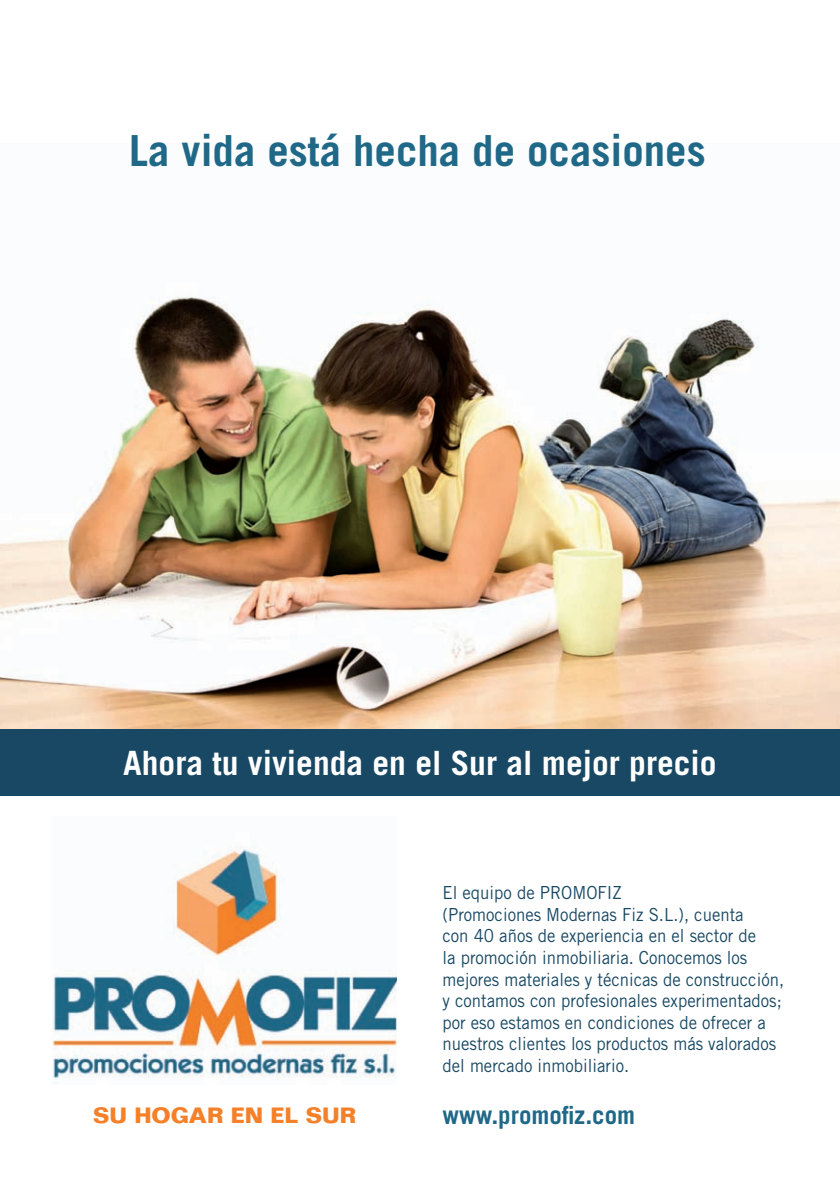
<style>
.page{position:relative;width:840px;height:1191px;background:#fff}
.page>*{position:absolute;margin:0;border:0;box-sizing:border-box;transform-origin:0 0}
.t1{font:700 42.8px "Trade Gothic LT Std";color:#1f6887}
.t2{font:700 33.4px "Trade Gothic LT Std";color:#fff}
.t3{font:700 24.8px "Trade Gothic LT Std";color:#1f6887}
.t4{font:700 21.6px "Folio Std";color:#f48129}
.t5{font:18px/21.6px "Trade Gothic LT Std";color:#184863;scale:.93 1}
</style>
<div class="page">
<div style="left:0;top:729px;width:839px;height:67px;background:#184863"></div>
<img style="left:0;top:297px;width:839px;height:431px">
<img style="left:53px;top:847px;width:343px;height:232px">
<h1 class="t1" style="left:129px;top:124px;width:577px">La vida está hecha de ocasiones</h1>
<h2 class="t2" style="left:123px;top:742px;width:594px">Ahora tu vivienda en el Sur al mejor precio</h2>
<p class="t4" style="left:93px;top:1102px;width:265px">SU HOGAR EN EL SUR</p>
<p class="t5" style="left:442px;top:881px;width:368px">El equipo de PROMOFIZ<br>(Promociones Modernas Fiz S.L.), cuenta<br>con 40 años de experiencia en el sector de<br>la promoción inmobiliaria. Conocemos los mejores materiales y técnicas de construcción, y contamos con profesionales experimentados; por eso estamos en condiciones de ofrecer a nuestros clientes los productos más valorados del mercado inmobiliario.</p>
<h3 class="t3" style="left:442px;top:1099px;width:194px">www.promofiz.com</h3>
</div>
